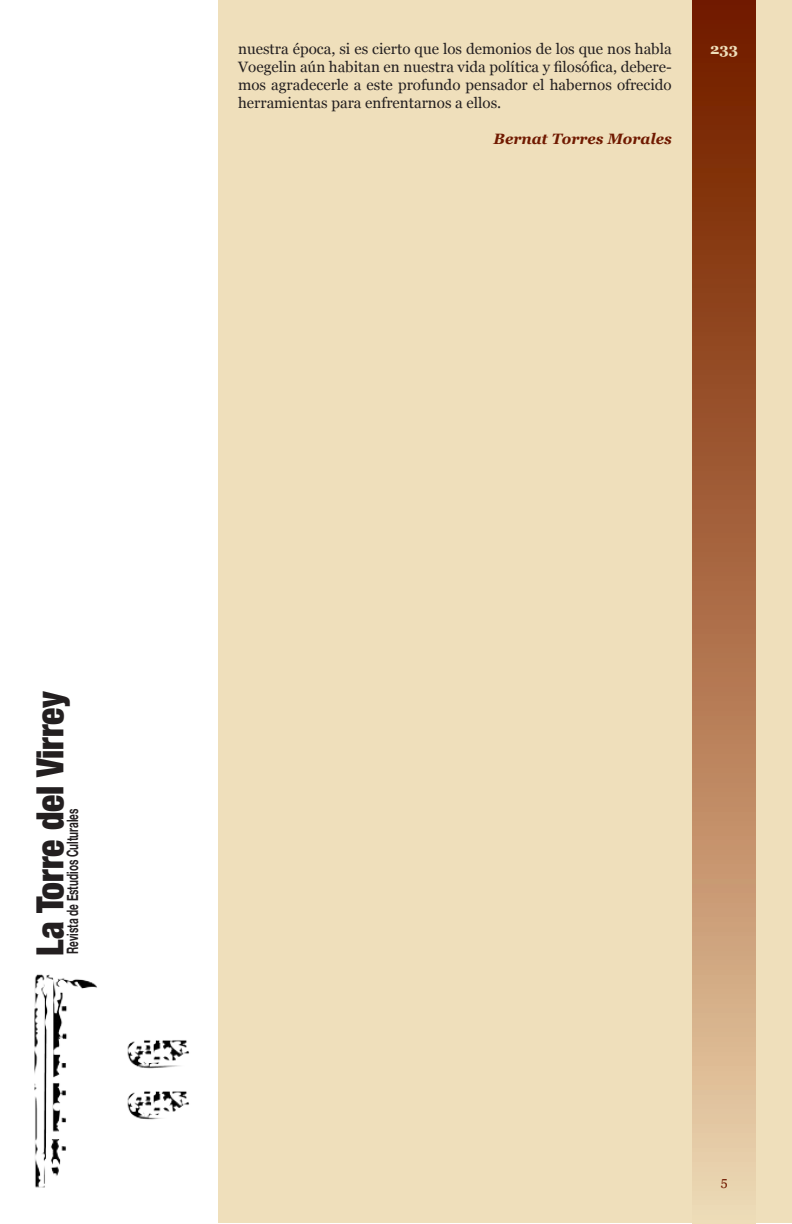
<style>
.page{position:relative;width:792px;height:1224px;background:#fff}
.page>*{position:absolute;margin:0;border:0;box-sizing:border-box;transform-origin:0 0}
.t1{font:900 condensed 37.5px "Helvetica Neue";color:#231f20;scale:.95 1}
.t2{font:700 15.8px "Helvetica Neue";color:#231f20;scale:.63 1}
.t3{font:15px/18px "Georgia";color:#231f20;text-align:justify}
.t4{font:italic 700 15px "Georgia";color:#701900}
.t5{font:700 15px "Georgia";color:#efdfbb}
</style>
<div class="page">
<div style="left:218px;top:0;width:574px;height:1224px;background:#efdfbb"></div>
<div style="left:693px;top:0;width:63px;height:1224px;background:linear-gradient(to bottom,#6f1300,#edd1ab)"></div>
<img style="left:34px;top:974px;width:156px;height:214px">
<p class="t3" style="left:238px;top:40px;width:435px">nuestra época, si es cierto que los demonios de los que nos habla Voegelin aún habitan en nuestra vida política y filosófica, debere&shy;mos agradecerle a este profundo pensador el habernos ofrecido herramientas para enfrentarnos a ellos.</p>
<p class="t4" style="left:494px;top:130px;width:180px">Bernat Torres Morales</p>
<p class="t5" style="left:710px;top:40px;width:30px">233</p>
<h1 class="t1" style="left:27px;top:956px;width:280px;rotate:-90deg">La Torre del Virrey</h1>
<p class="t2" style="left:63px;top:954px;width:232px;rotate:-90deg">Revista de Estudios Culturales</p>
</div>
